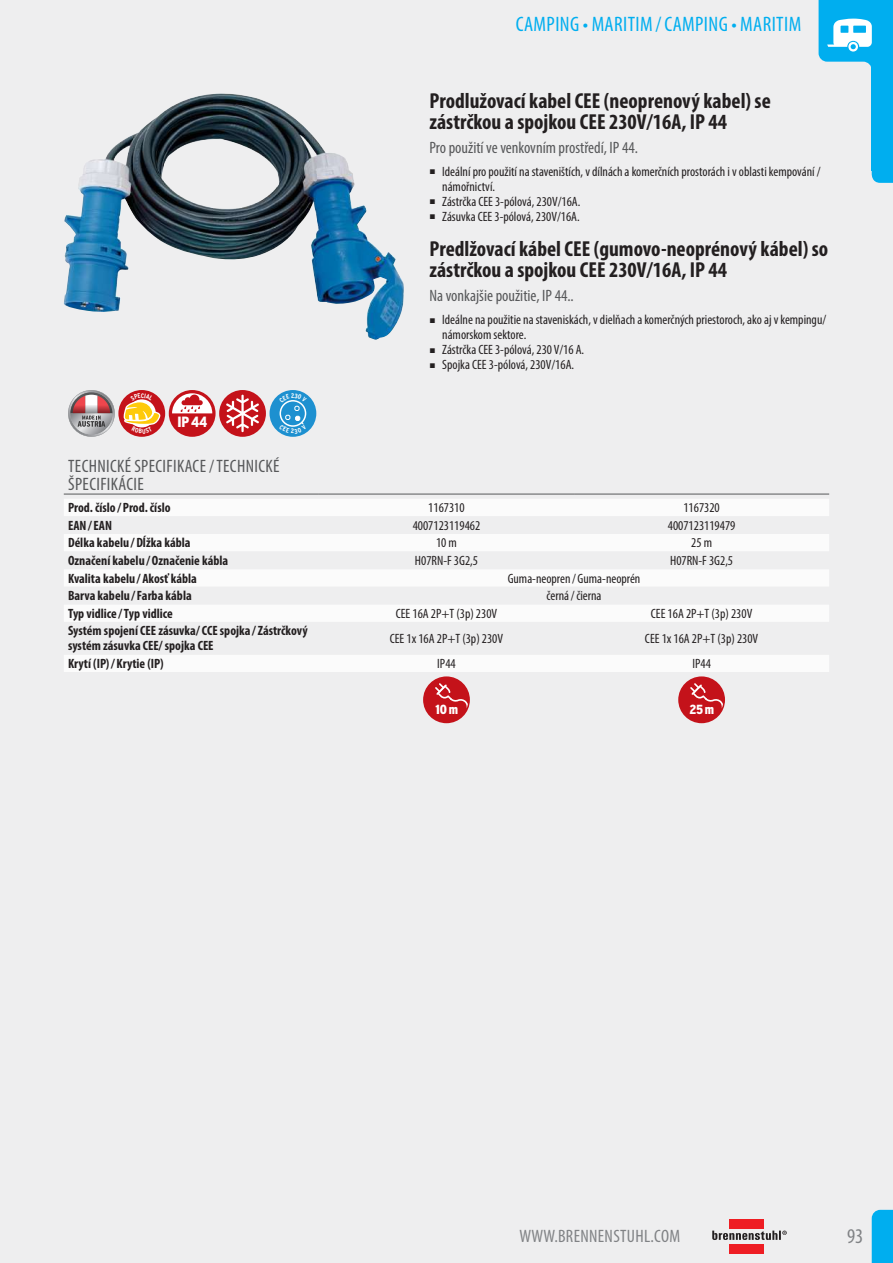
<style>
.page{position:relative;width:893px;height:1263px;background:#eeeeef}
.page>*{position:absolute;margin:0;border:0;box-sizing:border-box;transform-origin:0 0}
.t1{font:700 condensed 21.75px/21px "Myriad Pro";color:#231f20}
.t2{font:condensed 21px "Myriad Pro";letter-spacing:.02em;color:#00aeef}
.t3{font:condensed 21px "Myriad Pro";color:#808285}
.t4{font:condensed 18px/18px "Myriad Pro";letter-spacing:.02em;color:#57585a}
.t5{font:condensed 18px "Myriad Pro";letter-spacing:.02em;color:#808285}
.t6{font:condensed 16.5px "Myriad Pro";color:#57585a}
.t7{font:900 condensed 14.85px "Interstate";color:#fff}
.t8{font:condensed 13.5px/15px "Myriad Pro";color:#231f20}
.t9{font:700 condensed 13.5px/15px "Myriad Pro";color:#231f20}
.t10{font:900 condensed 13.2px "Interstate";letter-spacing:.065em;color:#fff}
.s1{font-family:"Arial";font-stretch:normal;font-size:10.2px}
</style>
<div class="page">
<div style="left:729px;top:1219px;width:34px;height:10px;background:#ee1d23"></div>
<div style="left:729px;top:1243px;width:34px;height:10px;background:#ee1d23"></div>
<svg style="left:712px;top:1230px;width:75px;height:10px"></svg>
<svg style="left:872px;top:1210px;width:21px;height:53px"></svg>
<div style="left:872px;top:0;width:21px;height:170px;background:#00aeef"></div>
<svg style="left:872px;top:170px;width:21px;height:13px"></svg>
<svg style="left:819px;top:0;width:53px;height:70px"></svg>
<img style="left:64px;top:117px;width:340px;height:223px">
<div style="left:64px;top:499px;width:765px;height:17px;background:#fbfbfb"></div>
<svg style="left:64px;top:534px;width:765px;height:190px"></svg>
<hr style="left:64px;top:494px;width:255px;height:1px;background:#57585a">
<hr style="left:319px;top:494px;width:255px;height:1px;background:#57585a">
<hr style="left:574px;top:494px;width:255px;height:1px;background:#57585a">
<svg style="left:68px;top:390px;width:47px;height:47px"></svg>
<svg style="left:118px;top:390px;width:47px;height:47px"></svg>
<div style="left:169px;top:390px;width:47px;height:47px;background:#c4121a;border-radius:50%"></div>
<svg style="left:172px;top:393px;width:40px;height:20px"></svg>
<div style="left:219px;top:390px;width:47px;height:47px;background:#c4121a;border-radius:50%"></div>
<svg style="left:226px;top:395px;width:33px;height:37px"></svg>
<div style="left:270px;top:390px;width:46px;height:47px;background:#1d90d0;border-radius:50%"></div>
<div style="left:423px;top:676px;width:47px;height:47px;background:#c4121a;border-radius:50%"></div>
<svg style="left:435px;top:683px;width:33px;height:25px"></svg>
<div style="left:678px;top:676px;width:47px;height:47px;background:#c4121a;border-radius:50%"></div>
<svg style="left:690px;top:683px;width:33px;height:25px"></svg>
<svg style="left:124px;top:393px;width:36px;height:41px"></svg>
<svg style="left:279px;top:393px;width:28px;height:40px"></svg>
<h2 class="t2" style="left:516px;top:12px;width:287px">CAMPING • MARITIM/ CAMPING • MARITIM</h2>
<h1 class="t1" style="left:429px;top:90px;width:343px">Prodlužovací kabel CEE (neoprenový kabel) se zástrčkou a spojkou CEE 230V/16A, IP 44</h1>
<p class="t6" style="left:429px;top:138px;width:210px">Pro použití ve venkovním prostředí, IP 44.</p>
<p class="t8" style="left:442px;top:163px;width:380px;text-indent:-13px"><span class="s1">■</span> Ideální pro použití na staveništích, v dílnách a komerčních prostorách i v oblasti kempování / námořnictví.</p>
<p class="t8" style="left:429px;top:193px;width:152px"><span class="s1">■</span> Zástrčka CEE 3-pólová, 230V/16A.</p>
<p class="t8" style="left:429px;top:208px;width:152px"><span class="s1">■</span> Zásuvka CEE 3-pólová, 230V/16A.</p>
<h1 class="t1" style="left:429px;top:238px;width:400px">Predlžovací kábel CEE (gumovo-neoprénový kábel) so zástrčkou a spojkou CEE 230V/16A, IP 44</h1>
<p class="t6" style="left:429px;top:286px;width:146px">Na vonkajšie použitie, IP 44..</p>
<p class="t8" style="left:442px;top:312px;width:385px;text-indent:-13px"><span class="s1">■</span> Ideálne na použitie na staveniskách, v dielňach a komerčných priestoroch, ako aj v kempingu/ námorskom sektore.</p>
<p class="t8" style="left:429px;top:342px;width:156px"><span class="s1">■</span> Zástrčka CEE 3-pólová, 230 V/16 A.</p>
<p class="t8" style="left:429px;top:357px;width:146px"><span class="s1">■</span> Spojka CEE 3-pólová, 230V/16A.</p>
<p class="t7" style="left:177px;top:413px;width:31px">IP44</p>
<h3 class="t4" style="left:68px;top:457px;width:213px">TECHNICKÉ SPECIFIKACE / TECHNICKÉ<br>ŠPECIFIKÁCIE</h3>
<p class="t9" style="left:68px;top:500px;width:104px">Prod. číslo / Prod. číslo</p>
<p class="t8" style="left:428px;top:500px;width:38px">1167310</p>
<p class="t8" style="left:683px;top:500px;width:38px">1167320</p>
<p class="t9" style="left:68px;top:517px;width:46px">EAN/ EAN</p>
<p class="t8" style="left:413px;top:518px;width:69px">4007123119462</p>
<p class="t8" style="left:668px;top:518px;width:69px">4007123119479</p>
<p class="t9" style="left:68px;top:535px;width:124px">Délka kabelu / Dĺžka kábla</p>
<p class="t8" style="left:436px;top:535px;width:22px">10 m</p>
<p class="t8" style="left:691px;top:535px;width:22px">25 m</p>
<p class="t9" style="left:68px;top:553px;width:162px">Označení kabelu / Označenie kábla</p>
<p class="t8" style="left:415px;top:553px;width:65px">H07RN-F 3G2,5</p>
<p class="t8" style="left:670px;top:553px;width:65px">H07RN-F 3G2,5</p>
<p class="t9" style="left:68px;top:570px;width:130px">Kvalita kabelu / Akosť kábla</p>
<p class="t8" style="left:508px;top:570px;width:134px">Guma-neopren / Guma-neoprén</p>
<p class="t9" style="left:68px;top:588px;width:125px">Barva kabelu / Farba kábla</p>
<p class="t8" style="left:547px;top:588px;width:56px">černá/ čierna</p>
<p class="t9" style="left:68px;top:605px;width:106px">Typ vidlice / Typ vidlice</p>
<p class="t8" style="left:396px;top:606px;width:103px">CEE 16A 2P+T (3p) 230V</p>
<p class="t8" style="left:651px;top:606px;width:103px">CEE 16A 2P+T (3p) 230V</p>
<p class="t9" style="left:68px;top:623px;width:241px">Systém spojení CEE zásuvka/ CCE spojka / Zástrčkový systém zásuvka CEE/ spojka CEE</p>
<p class="t8" style="left:390px;top:631px;width:115px">CEE 1x 16A 2P+T (3p) 230V</p>
<p class="t8" style="left:645px;top:631px;width:115px">CEE 1x 16A 2P+T (3p) 230V</p>
<p class="t9" style="left:68px;top:656px;width:97px">Krytí (IP)/ Krytie (IP)</p>
<p class="t8" style="left:437px;top:656px;width:20px">IP44</p>
<p class="t8" style="left:692px;top:656px;width:20px">IP44</p>
<p class="t10" style="left:435px;top:701px;width:24px">10m</p>
<p class="t10" style="left:689px;top:701px;width:26px">25m</p>
<h3 class="t5" style="left:519px;top:1225px;width:162px">WWW.BRENNENSTUHL.COM</h3>
<h2 class="t3" style="left:847px;top:1224px;width:18px">93</h2>
</div>
